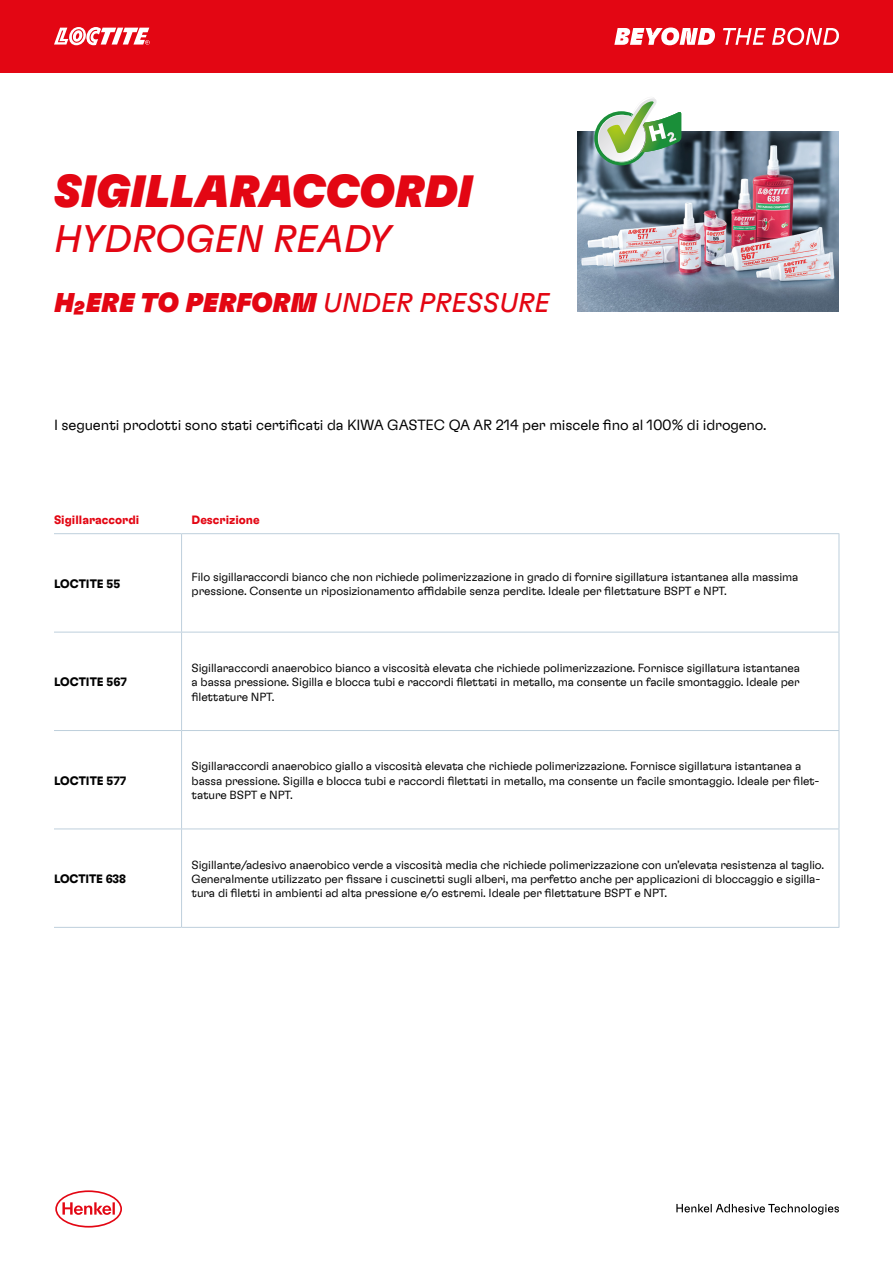
<style>
.page{position:relative;width:893px;height:1263px;background:#fff}
.page>*{position:absolute;margin:0;border:0;box-sizing:border-box;transform-origin:0 0}
.t1{font:45px "Henkel GT Flexa Bl It";color:#e30613}
.t2{font:italic 38.25px "Henkel GT Flexa";color:#e30613}
.t3{font:27px "Henkel GT Flexa Bl It";color:#e30613}
.t4{font:300 15px "Henkel GT Flexa";letter-spacing:-.01em;color:#000}
.t5{font:300 12px/14.4px "Henkel GT Flexa";letter-spacing:-.01em;color:#000}
.t6{font:700 12px "Henkel GT Flexa";color:#000}
.t7{font:700 12px "Henkel GT Flexa";color:#e30613}
.s1{font-family:"Henkel GT Flexa";font-style:italic}
</style>
<div class="page">
<div style="left:0;top:0;width:893px;height:72px;background:#e30613"></div>
<img style="left:577px;top:131px;width:262px;height:180px">
<svg style="left:594px;top:111px;width:54px;height:54px"></svg>
<svg style="left:597px;top:97px;width:84px;height:66px"></svg>
<svg style="left:54px;top:27px;width:96px;height:18px"></svg>
<svg style="left:614px;top:28px;width:101px;height:17px"></svg>
<svg style="left:723px;top:28px;width:43px;height:17px"></svg>
<svg style="left:772px;top:28px;width:67px;height:17px"></svg>
<svg style="left:55px;top:1190px;width:67px;height:37px"></svg>
<svg style="left:676px;top:1204px;width:163px;height:10px"></svg>
<hr style="left:182px;top:533px;width:657px;height:1px;background:#becfdc">
<hr style="left:839px;top:534px;width:1px;height:98px;background:#becfdc">
<hr style="left:182px;top:632px;width:657px;height:1px;background:#becfdc">
<hr style="left:839px;top:632px;width:1px;height:98px;background:#becfdc">
<hr style="left:182px;top:730px;width:657px;height:1px;background:#becfdc">
<hr style="left:839px;top:731px;width:1px;height:97px;background:#becfdc">
<hr style="left:182px;top:828px;width:657px;height:1px;background:#becfdc">
<hr style="left:839px;top:829px;width:1px;height:98px;background:#becfdc">
<hr style="left:182px;top:927px;width:657px;height:1px;background:#becfdc">
<hr style="left:54px;top:533px;width:128px;height:1px;background:#becfdc">
<hr style="left:181px;top:534px;width:1px;height:98px;background:#becfdc">
<hr style="left:54px;top:632px;width:128px;height:1px;background:#becfdc">
<hr style="left:181px;top:632px;width:1px;height:98px;background:#becfdc">
<hr style="left:54px;top:730px;width:128px;height:1px;background:#becfdc">
<hr style="left:181px;top:731px;width:1px;height:97px;background:#becfdc">
<hr style="left:54px;top:828px;width:128px;height:1px;background:#becfdc">
<hr style="left:181px;top:829px;width:1px;height:98px;background:#becfdc">
<hr style="left:54px;top:927px;width:128px;height:1px;background:#becfdc">
<h1 class="t1" style="left:54px;top:163px;width:420px">SIGILLARACCORDI</h1>
<h2 class="t2" style="left:54px;top:215px;width:339px">HYDROGEN READY</h2>
<h3 class="t3" style="left:54px;top:285px;width:497px">H2ERE TO PERFORM <span class="s1">UNDER PRESSURE</span></h3>
<p class="t4" style="left:54px;top:416px;width:714px">I seguenti prodotti sono stati certificati da KIWA GASTEC QA AR 214 per miscele fino al 100% di idrogeno.</p>
<p class="t7" style="left:54px;top:512px;width:87px">Sigillaraccordi</p>
<p class="t7" style="left:192px;top:512px;width:70px">Descrizione</p>
<p class="t6" style="left:54px;top:576px;width:68px">LOCTITE 55</p>
<p class="t5" style="left:192px;top:569px;width:608px">Filo sigillaraccordi bianco che non richiede polimerizzazione in grado di fornire sigillatura istantanea alla massima pressione. Consente un riposizionamento affidabile senza perdite. Ideale per filettature BSPT e NPT.</p>
<p class="t6" style="left:54px;top:674px;width:74px">LOCTITE 567</p>
<p class="t6" style="left:54px;top:773px;width:74px">LOCTITE 577</p>
<p class="t6" style="left:54px;top:871px;width:74px">LOCTITE 638</p>
<p class="t5" style="left:192px;top:660px;width:610px;text-align:justify">Sigillaraccordi anaerobico bianco a viscosità elevata che richiede polimerizzazione. Fornisce sigillatura istantanea a bassa pressione. Sigilla e blocca tubi e raccordi filettati in metallo, ma consente un facile smontaggio. Ideale per filettature NPT.</p>
<p class="t5" style="left:192px;top:758px;width:629px">Sigillaraccordi anaerobico giallo a viscosità elevata che richiede polimerizzazione. Fornisce sigillatura istantanea a bassa pressione. Sigilla e blocca tubi e raccordi filettati in metallo, ma consente un facile smontaggio. Ideale per filet&shy;tature BSPT e NPT.</p>
<p class="t5" style="left:192px;top:857px;width:634px">Sigillante/adesivo anaerobico verde a viscosità media che richiede polimerizzazione con un’elevata resistenza al taglio.<br>Generalmente utilizzato per fissare i cuscinetti sugli alberi, ma perfetto anche per applicazioni di bloccaggio e sigilla&shy;tura di filetti in ambienti ad alta pressione e/o estremi. Ideale per filettature BSPT e NPT.</p>
</div>
